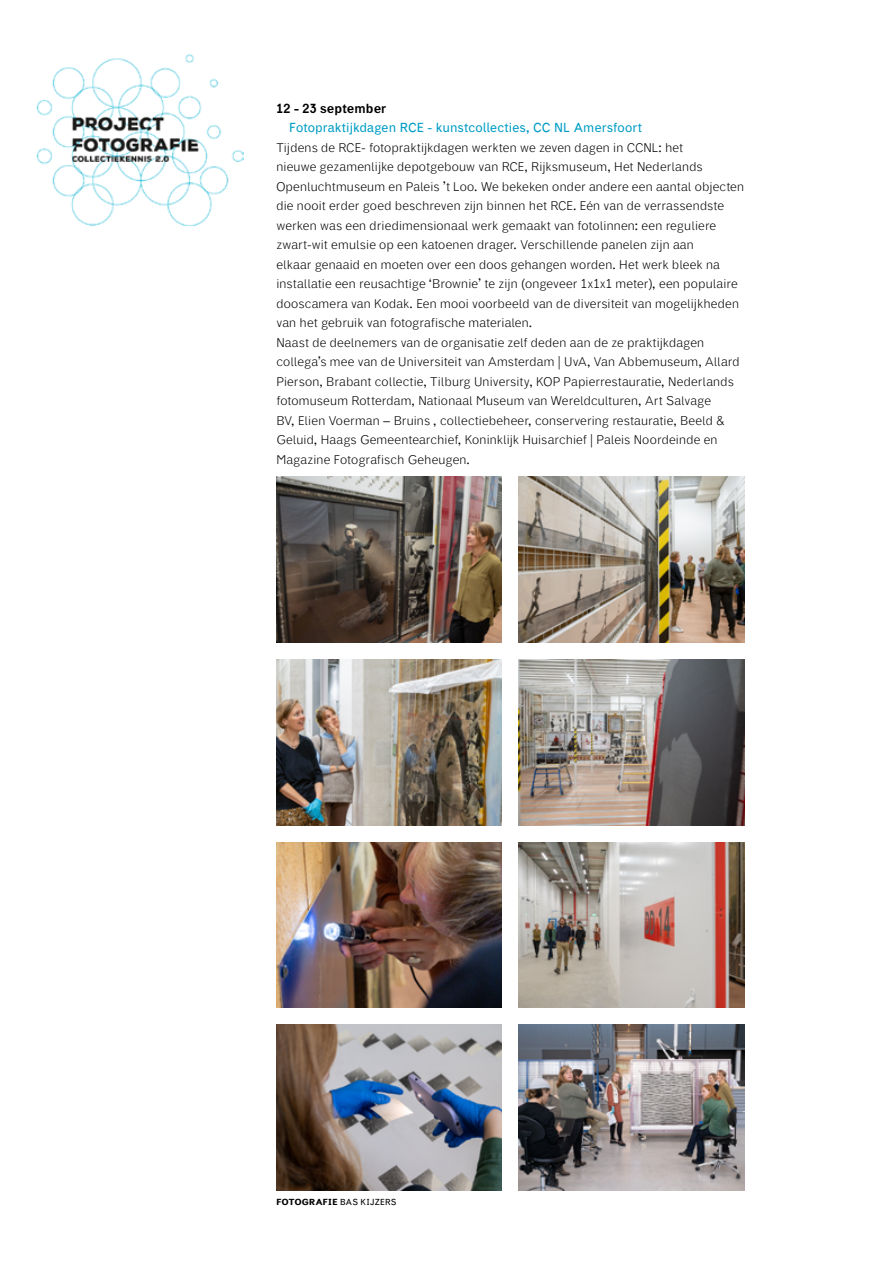
<style>
.page{position:relative;width:893px;height:1263px;background:#fff}
.page>*{position:absolute;margin:0;border:0;box-sizing:border-box;transform-origin:0 0}
.body{font:300 13.5px/19.5px "DF Dejavu Pro";letter-spacing:.01em;color:#000}
.kopje_2{font:13.5px "DF Dejavu Pro";letter-spacing:.01em;color:#009dc5}
.kopje{font:500 13.5px "DF Dejavu Pro";letter-spacing:.015em;color:#000}
.bijschrift{font:700 9px "DF Dejavu Pro";letter-spacing:.035em;color:#000}
.s1{font-weight:400}
</style>
<div class="page">
<img style="left:36px;top:54px;width:207px;height:172px">
<img style="left:519px;top:659px;width:225px;height:166px">
<img style="left:519px;top:842px;width:225px;height:166px">
<img style="left:519px;top:476px;width:225px;height:166px">
<img style="left:519px;top:1025px;width:225px;height:166px">
<img style="left:276px;top:842px;width:226px;height:166px">
<img style="left:276px;top:659px;width:226px;height:166px">
<img style="left:276px;top:476px;width:226px;height:166px">
<img style="left:276px;top:1025px;width:226px;height:166px">
<p class="kopje" style="left:276px;top:99px;width:111px">12 - 23 september</p>
<p class="kopje_2" style="left:289px;top:118px;width:354px">Fotopraktijkdagen RCE - kunstcollecties, CC NL Amersfoort</p>
<p class="body" style="left:276px;top:137px;width:469px">Tijdens de RCE- fotopraktijkdagen werkten we zeven dagen in CCNL: het<br>nieuwe gezamenlijke depotgebouw van RCE, Rijksmuseum, Het Nederlands Openluchtmuseum en Paleis ’t Loo. We bekeken onder andere een aantal objecten die nooit erder goed beschreven zijn binnen het RCE. Eén van de verrassendste werken was een driedimensionaal werk gemaakt van fotolinnen: een reguliere zwart-wit emulsie op een katoenen drager. Verschillende panelen zijn aan<br>elkaar genaaid en moeten over een doos gehangen worden. Het werk bleek na installatie een reusachtige ‘Brownie’ te zijn (ongeveer 1x1x1 meter), een populaire dooscamera van Kodak. Een mooi voorbeeld van de diversiteit van mogelijkheden van het gebruik van fotografische materialen.</p>
<p class="body" style="left:276px;top:332px;width:465px">Naast de deelnemers van de organisatie zelf deden aan de ze praktijkdagen collega’s mee van de Universiteit van Amsterdam | UvA, Van Abbemuseum, Allard Pierson, Brabant collectie, Tilburg University, KOP Papierrestauratie, Nederlands fotomuseum Rotterdam, Nationaal Museum van Wereldculturen, Art Salvage<br>BV, Elien Voerman – Bruins , collectiebeheer, conservering restauratie, Beeld &amp; Geluid, Haags Gemeentearchief, Koninklijk Huisarchief | Paleis Noordeinde en Magazine Fotografisch Geheugen.</p>
<p class="bijschrift" style="left:276px;top:1195px;width:121px">FOTOGRAFIE <span class="s1">BAS KIJZERS</span></p>
</div>
